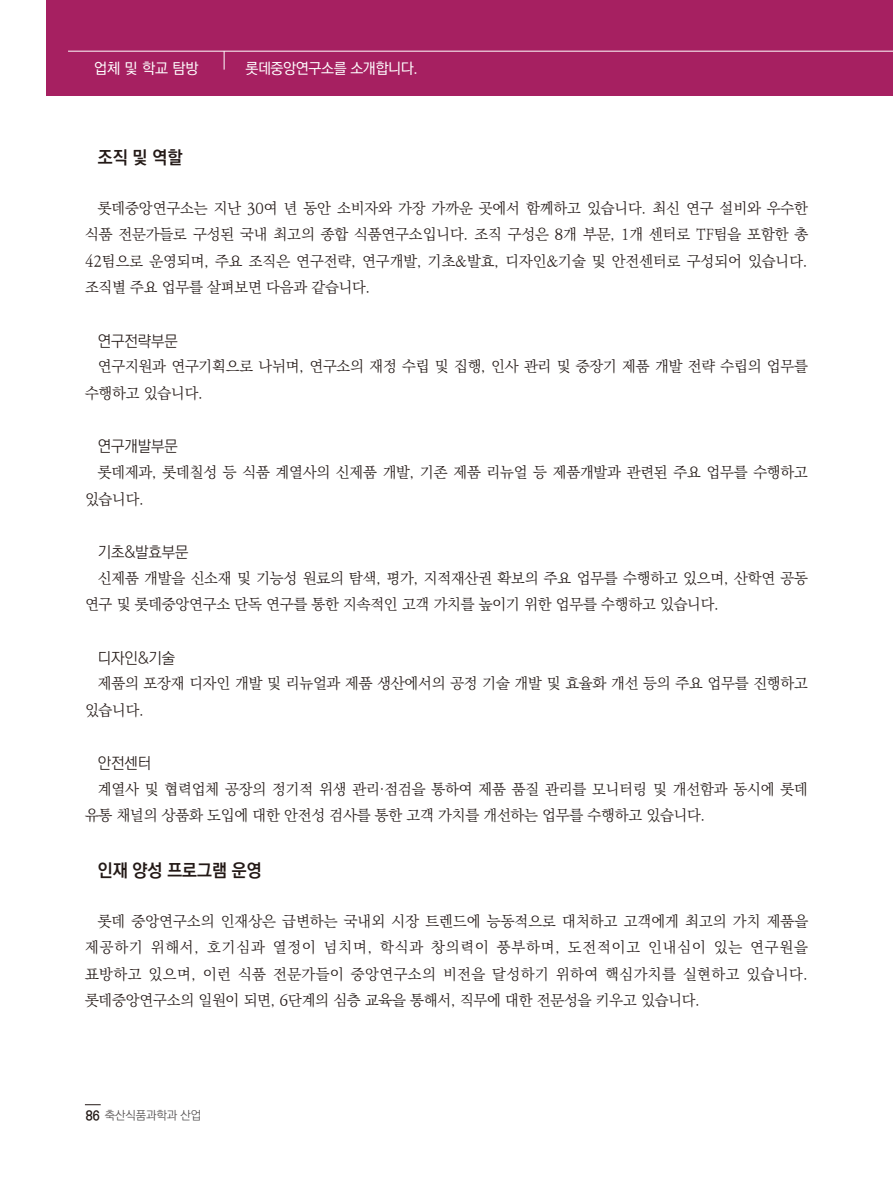
<style>
.page{position:relative;width:893px;height:1191px;background:#fff}
.page>*{position:absolute;margin:0;border:0;box-sizing:border-box;transform-origin:0 0}
.t1{font:700 18px "Ko Pub World Dotum";color:#231916;scale:.95 1}
.t2{font:300 15.75px "Ko Pub World Dotum";letter-spacing:-.01em;color:#231916}
.t3{font:300 15px/26.4px "Ko Pub World Batang";letter-spacing:-.01em;color:#231916}
.t4{font:500 15px "Ko Pub World Dotum";letter-spacing:-.03em;color:#fff}
.t5{font:300 12px "Ko Pub World Dotum";letter-spacing:-.01em;color:#4d4a4a}
.s1{font-weight:700;font-size:13.5px;color:#231916}
</style>
<div class="page">
<svg style="left:85px;top:1104px;width:16px;height:1px"></svg>
<div style="left:47px;top:0;width:846px;height:95px;background:#a62061"></div>
<hr style="left:68px;top:51px;width:825px;height:1px;background:#fff">
<svg style="left:224px;top:51px;width:1px;height:19px"></svg>
<p class="t4" style="left:94px;top:57px;width:106px">업체 및 학교 탐방</p>
<p class="t4" style="left:245px;top:57px;width:174px">롯데중앙연구소를 소개합니다.</p>
<p class="t1" style="left:98px;top:144px;width:90px">조직 및 역할</p>
<p class="t3" style="left:85px;top:195px;width:725px;text-align:justify;text-indent:13px">롯데중앙연구소는 지난 30여 년 동안 소비자와 가장 가까운 곳에서 함께하고 있습니다. 최신 연구 설비와 우수한 식품 전문가들로 구성된 국내 최고의 종합 식품연구소입니다. 조직 구성은 8개 부문, 1개 센터로 TF팀을 포함한 총 42팀으로 운영되며, 주요 조직은 연구전략, 연구개발, 기초&amp;발효, 디자인&amp;기술 및 안전센터로 구성되어 있습니다. 조직별 주요 업무를 살펴보면 다음과 같습니다.</p>
<p class="t2" style="left:98px;top:330px;width:81px">연구전략부문</p>
<p class="t3" style="left:85px;top:354px;width:724px;text-indent:13px">연구지원과 연구기획으로 나뉘며, 연구소의 재정 수립 및 집행, 인사 관리 및 중장기 제품 개발 전략 수립의 업무를 수행하고 있습니다.</p>
<p class="t2" style="left:98px;top:435px;width:81px">연구개발부문</p>
<p class="t3" style="left:85px;top:459px;width:724px;text-indent:13px">롯데제과, 롯데칠성 등 식품 계열사의 신제품 개발, 기존 제품 리뉴얼 등 제품개발과 관련된 주요 업무를 수행하고 있습니다.</p>
<p class="t2" style="left:98px;top:541px;width:92px">기초&amp;발효부문</p>
<p class="t3" style="left:85px;top:565px;width:724px;text-indent:13px">신제품 개발을 신소재 및 기능성 원료의 탐색, 평가, 지적재산권 확보의 주요 업무를 수행하고 있으며, 산학연 공동 연구 및 롯데중앙연구소 단독 연구를 통한 지속적인 고객 가치를 높이기 위한 업무를 수행하고 있습니다.</p>
<p class="t2" style="left:98px;top:646px;width:79px">디자인&amp;기술</p>
<p class="t3" style="left:85px;top:671px;width:724px;text-indent:13px">제품의 포장재 디자인 개발 및 리뉴얼과 제품 생산에서의 공정 기술 개발 및 효율화 개선 등의 주요 업무를 진행하고 있습니다.</p>
<p class="t2" style="left:98px;top:752px;width:55px">안전센터</p>
<p class="t3" style="left:85px;top:776px;width:724px;text-indent:13px">계열사 및 협력업체 공장의 정기적 위생 관리·점검을 통하여 제품 품질 관리를 모니터링 및 개선함과 동시에 롯데 유통 채널의 상품화 도입에 대한 안전성 검사를 통한 고객 가치를 개선하는 업무를 수행하고 있습니다.</p>
<p class="t1" style="left:98px;top:857px;width:174px">인재 양성 프로그램 운영</p>
<p class="t3" style="left:85px;top:908px;width:725px;text-align:justify;text-indent:13px">롯데 중앙연구소의 인재상은 급변하는 국내외 시장 트렌드에 능동적으로 대처하고 고객에게 최고의 가치 제품을 제공하기 위해서, 호기심과 열정이 넘치며, 학식과 창의력이 풍부하며, 도전적이고 인내심이 있는 연구원을 표방하고 있으며, 이런 식품 전문가들이 중앙연구소의 비전을 달성하기 위하여 핵심가치를 실현하고 있습니다. 롯데중앙연구소의 일원이 되면, 6단계의 심층 교육을 통해서, 직무에 대한 전문성을 키우고 있습니다.</p>
<p class="t5" style="left:86px;top:1106px;width:117px"><span class="s1">86</span> 축산식품과학과 산업</p>
</div>
